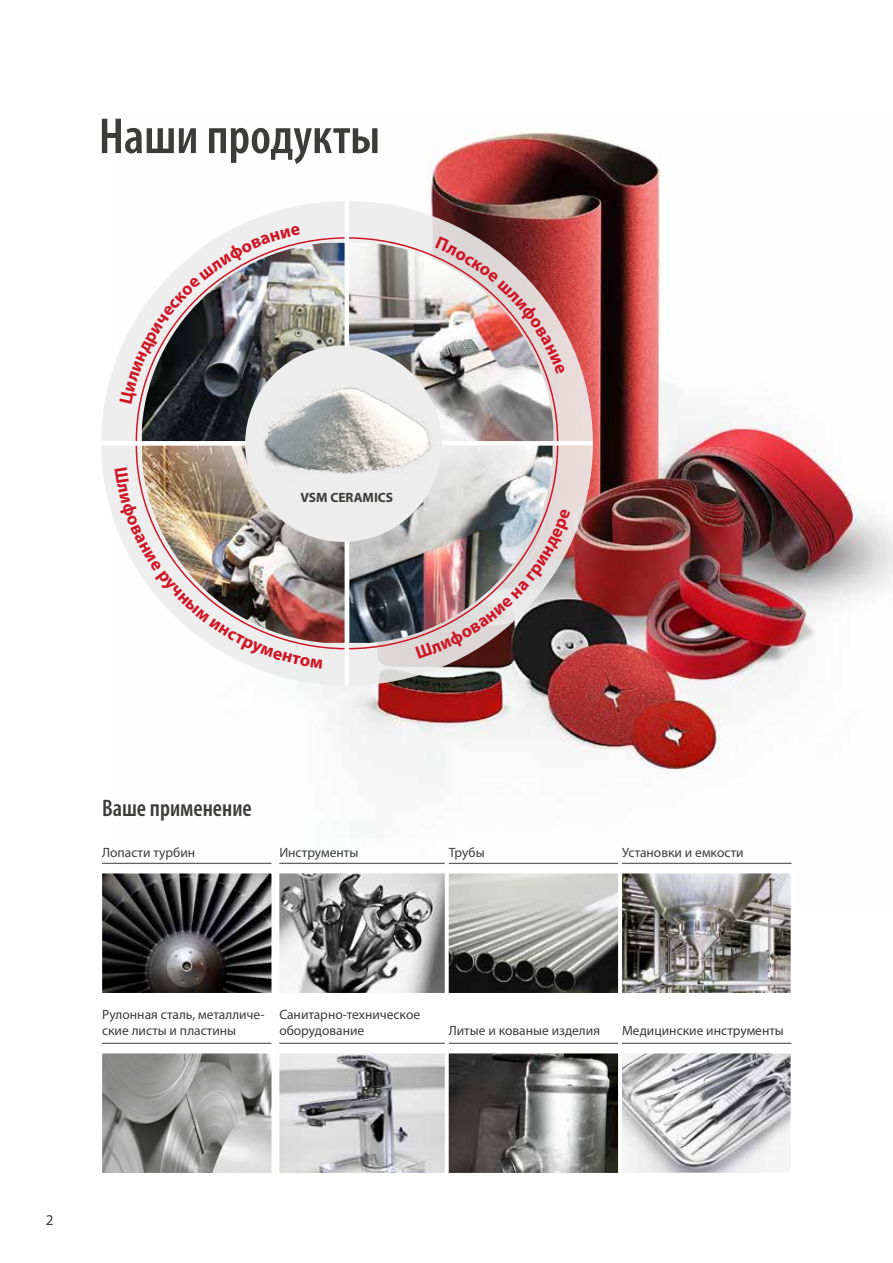
<style>
.page{position:relative;width:893px;height:1263px;background:#fff}
.page>*{position:absolute;margin:0;border:0;box-sizing:border-box;transform-origin:0 0}
.t1{font:600 condensed 51px "Myriad Pro";color:#3c3c3b}
.t2{font:600 condensed 24px "Myriad Pro";color:#3c3c3b}
.t3{font:15px "Myriad Pro";color:#3c3c3b}
.t4{font:13.5px/16.2px "Myriad Pro";color:#3c3c3b}
.t5{font:700 13.5px "Myriad Pro";color:#3c3c3b}
</style>
<div class="page">
<img style="left:116px;top:130px;width:777px;height:734px">
<img style="left:101px;top:201px;width:492px;height:485px">
<hr style="left:345px;top:201px;width:4px;height:485px;background:#fff">
<div style="left:101px;top:441px;width:492px;height:5px;background:#fff"></div>
<img style="left:103px;top:874px;width:167px;height:118px">
<div style="left:98px;top:869px;width:177px;height:128px;border:4px solid #fff"></div>
<img style="left:103px;top:1054px;width:167px;height:118px">
<div style="left:98px;top:1049px;width:177px;height:128px;border:4px solid #fff"></div>
<img style="left:280px;top:874px;width:510px;height:118px">
<div style="left:275px;top:869px;width:178px;height:128px;border:4px solid #fff"></div>
<img style="left:280px;top:1054px;width:165px;height:118px">
<div style="left:275px;top:1049px;width:178px;height:128px;border:4px solid #fff"></div>
<div style="left:617px;top:869px;width:178px;height:128px;border:4px solid #fff"></div>
<div style="left:445px;top:869px;width:177px;height:128px;border:4px solid #fff"></div>
<img style="left:622px;top:1054px;width:168px;height:118px">
<div style="left:617px;top:1049px;width:178px;height:128px;border:4px solid #fff"></div>
<img style="left:450px;top:1054px;width:167px;height:118px">
<div style="left:445px;top:1049px;width:177px;height:128px;border:4px solid #fff"></div>
<hr style="left:102px;top:863px;width:169px;height:1px;background:#3c3c3b">
<hr style="left:102px;top:1043px;width:169px;height:1px;background:#3c3c3b">
<hr style="left:279px;top:863px;width:166px;height:1px;background:#3c3c3b">
<hr style="left:279px;top:1043px;width:166px;height:1px;background:#3c3c3b">
<hr style="left:449px;top:863px;width:169px;height:1px;background:#3c3c3b">
<hr style="left:449px;top:1043px;width:169px;height:1px;background:#3c3c3b">
<hr style="left:622px;top:863px;width:169px;height:1px;background:#3c3c3b">
<hr style="left:622px;top:1043px;width:169px;height:1px;background:#3c3c3b">
<img style="left:115px;top:225px;width:455px;height:443px">
<h1 class="t1" style="left:99px;top:105px;width:283px">Наши продукты</h1>
<p class="t5" style="left:300px;top:489px;width:94px">VSM CERAMICS</p>
<h2 class="t2" style="left:102px;top:794px;width:151px">Ваше применение</h2>
<p class="t4" style="left:102px;top:844px;width:95px">Лопасти турбин</p>
<p class="t4" style="left:279px;top:844px;width:80px">Инструменты</p>
<p class="t4" style="left:449px;top:844px;width:37px">Трубы</p>
<p class="t4" style="left:622px;top:844px;width:123px">Установки и емкости</p>
<p class="t4" style="left:102px;top:1006px;width:164px">Рулонная сталь, металличе&shy;ские листы и пластины</p>
<p class="t4" style="left:279px;top:1006px;width:142px">Санитарно-техническое оборудование</p>
<p class="t4" style="left:449px;top:1022px;width:153px">Литые и кованые изделия</p>
<p class="t4" style="left:622px;top:1022px;width:163px">Медицинские инструменты</p>
<p class="t3" style="left:46px;top:1210px;width:9px">2</p>
</div>
